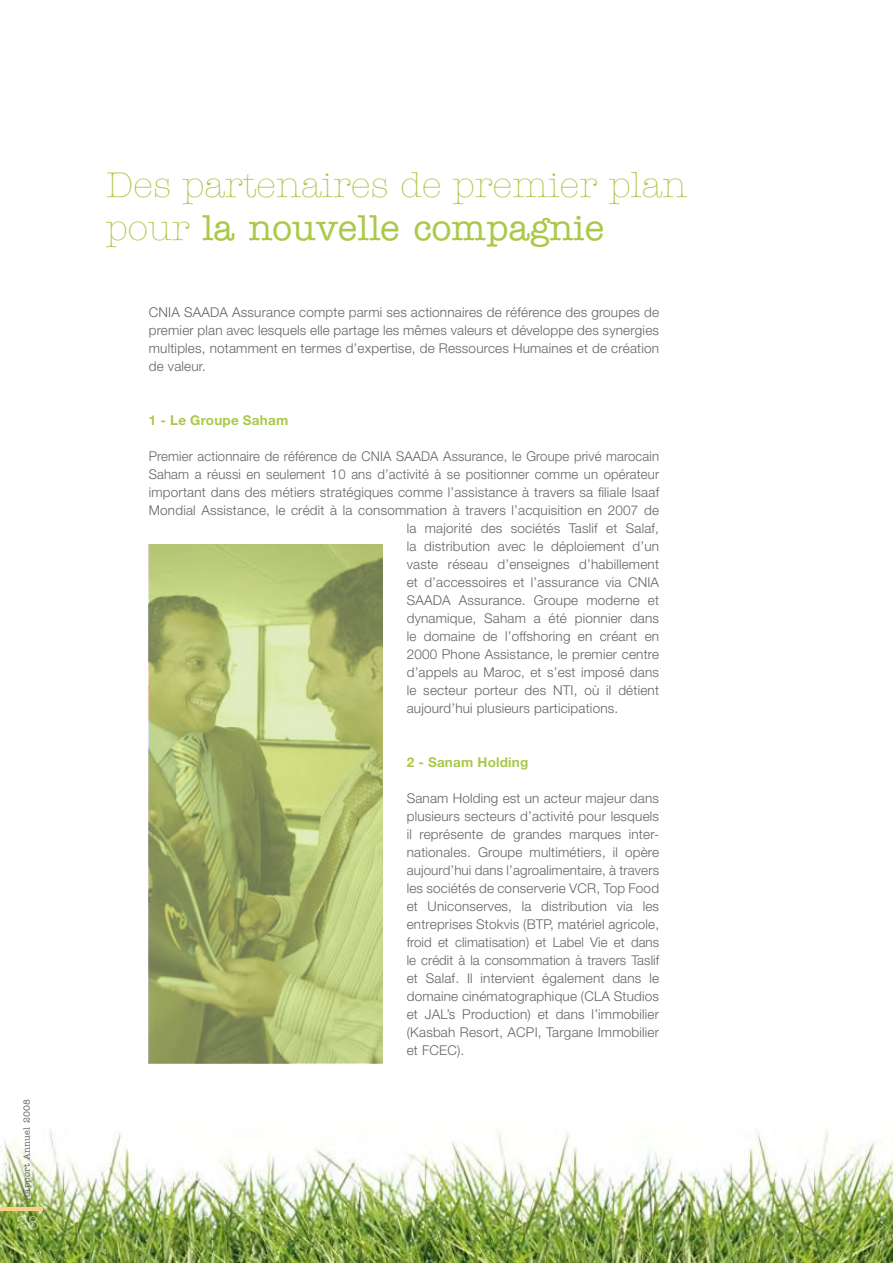
<style>
.page{position:relative;width:893px;height:1263px;background:#fff}
.page>*{position:absolute;margin:0;border:0;box-sizing:border-box;transform-origin:0 0}
.t1{font:300 36px/43.2px "American Typewriter";color:#abc849}
.t2{font:300 18px "American Typewriter";color:#fff}
.t3{font:300 13.5px/18px "Helvetica Neue";letter-spacing:.015em;color:#636467;text-align:justify}
.t4{font:700 13.5px "Helvetica Neue";letter-spacing:.015em;color:#abc849}
.t5{font:500 9px "American Typewriter";letter-spacing:.015em;color:#636467}
.s1{font-weight:500}
</style>
<div class="page">
<img style="left:0;top:1130px;width:893px;height:133px">
<hr style="left:0;top:1208px;width:43px;height:3px;background:#fbd08d">
<svg style="left:149px;top:544px;width:234px;height:519px;background:#acb871"></svg>
<p class="t5" style="left:22px;top:1200px;width:103px;rotate:-90deg">Rapport Annuel 2008</p>
<h2 class="t2" style="left:16px;top:1213px;width:25px">28</h2>
<h1 class="t1" style="left:106px;top:164px;width:582px">Des partenaires de premier plan pour <span class="s1">la nouvelle compagnie</span></h1>
<p class="t3" style="left:149px;top:303px;width:512px">CNIA SAADA Assurance compte parmi ses actionnaires de référence des groupes de premier plan avec lesquels elle partage les mêmes valeurs et développe des synergies multiples, notamment en termes d’expertise, de Ressources Humaines et de création de valeur.</p>
<p class="t4" style="left:149px;top:412px;width:141px">1 - Le Groupe Saham</p>
<p class="t3" style="left:149px;top:447px;width:512px">Premier actionnaire de référence de CNIA SAADA Assurance, le Groupe privé marocain</p>
<p class="t3" style="left:149px;top:465px;width:512px">Saham a réussi en seulement 10 ans d’activité à se positionner comme un opérateur</p>
<p class="t3" style="left:149px;top:483px;width:512px">important dans des métiers stratégiques comme l’assistance à travers sa filiale Isaaf</p>
<p class="t3" style="left:149px;top:501px;width:512px">Mondial Assistance, le crédit à la consommation à travers l’acquisition en 2007 de</p>
<p class="t3" style="left:407px;top:519px;width:254px">la majorité des sociétés Taslif et Salaf,</p>
<p class="t3" style="left:407px;top:537px;width:254px">la distribution avec le déploiement d’un</p>
<p class="t3" style="left:407px;top:555px;width:254px">vaste réseau d’enseignes d’habillement</p>
<p class="t3" style="left:407px;top:573px;width:254px">et d’accessoires et l’assurance via CNIA</p>
<p class="t3" style="left:407px;top:591px;width:254px">SAADA Assurance. Groupe moderne et</p>
<p class="t3" style="left:407px;top:609px;width:254px">dynamique, Saham a été pionnier dans</p>
<p class="t3" style="left:407px;top:627px;width:254px">le domaine de l’offshoring en créant en</p>
<p class="t3" style="left:407px;top:645px;width:254px">2000 Phone Assistance, le premier centre</p>
<p class="t3" style="left:407px;top:663px;width:254px">d’appels au Maroc, et s’est imposé dans</p>
<p class="t3" style="left:407px;top:681px;width:254px">le secteur porteur des NTI, où il détient</p>
<p class="t3" style="left:407px;top:699px;width:213px">aujourd’hui plusieurs participations.</p>
<p class="t4" style="left:407px;top:754px;width:123px">2 - Sanam Holding</p>
<p class="t3" style="left:407px;top:789px;width:254px">Sanam Holding est un acteur majeur dans plusieurs secteurs d’activité pour lesquels il représente de grandes marques inter&shy;nationales. Groupe multimétiers, il opère aujourd’hui dans l’agroalimentaire, à travers les sociétés de conserverie VCR, Top Food et Uniconserves, la distribution via les entreprises Stokvis (BTP, matériel agricole, froid et climatisation) et Label Vie et dans le crédit à la consommation à travers Taslif et Salaf. Il intervient également dans le domaine cinématographique (CLA Studios et JAL’s Production) et dans l’immobilier (Kasbah Resort, ACPI, Targane Immobilier et FCEC).</p>
</div>
